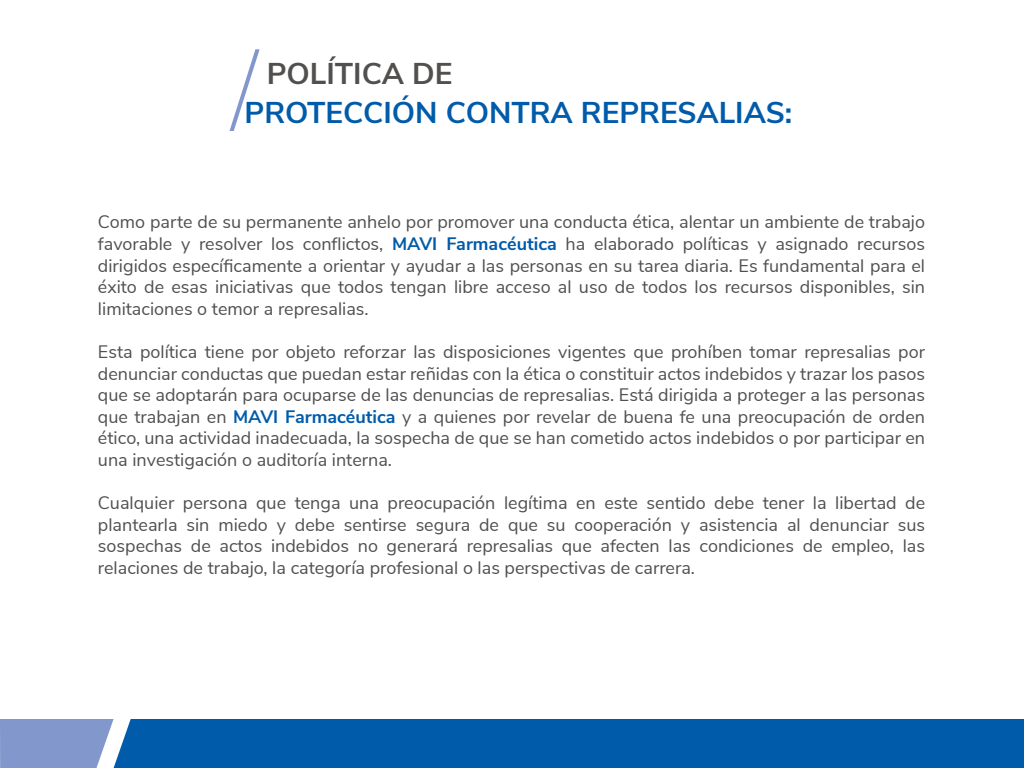
<style>
.page{position:relative;width:1024px;height:768px;background:#fff}
.page>*{position:absolute;margin:0;border:0;box-sizing:border-box;transform-origin:0 0}
.t1{font:700 30px "Nunito Sans";color:#005baa}
.t2{font:700 30px "Nunito Sans";color:#51504f}
.t3{font:18px/21.6px "Nunito Sans";color:#51504f;text-align:justify}
.s1{font-weight:700;color:#005baa}
</style>
<div class="page">
<div style="left:114px;top:719px;width:910px;height:49px;background:#005baa"></div>
<svg style="left:0;top:719px;width:114px;height:49px;background:#8ba0d0"></svg>
<svg style="left:230px;top:49px;width:30px;height:82px"></svg>
<h1 class="t2" style="left:267px;top:52px;width:187px">POLÍTICA DE</h1>
<h1 class="t1" style="left:245px;top:90px;width:549px">PROTECCIÓN CONTRA REPRESALIAS:</h1>
<p class="t3" style="left:98px;top:210px;width:829px">Como parte de su permanente anhelo por promover una conducta ética, alentar un ambiente de trabajo favorable y resolver los conflictos, <span class="s1">MAVI Farmacéutica</span> ha elaborado políticas y asignado recursos dirigidos específicamente a orientar y ayudar a las personas en su tarea diaria. Es fundamental para el éxito de esas iniciativas que todos tengan libre acceso al uso de todos los recursos disponibles, sin limitaciones o temor a represalias.</p>
<p class="t3" style="left:98px;top:340px;width:829px">Esta política tiene por objeto reforzar las disposiciones vigentes que prohíben tomar represalias por denunciar conductas que puedan estar reñidas con la ética o constituir actos indebidos y trazar los pasos que se adoptarán para ocuparse de las denuncias de represalias. Está dirigida a proteger a las personas que trabajan en <span class="s1">MAVI Farmacéutica</span> y a quienes por revelar de buena fe una preocupación de orden ético, una actividad inadecuada, la sospecha de que se han cometido actos indebidos o por participar en una investigación o auditoría interna.</p>
<p class="t3" style="left:98px;top:491px;width:829px">Cualquier persona que tenga una preocupación legítima en este sentido debe tener la libertad de plantearla sin miedo y debe sentirse segura de que su cooperación y asistencia al denunciar sus sospechas de actos indebidos no generará represalias que afecten las condiciones de empleo, las relaciones de trabajo, la categoría profesional o las perspectivas de carrera.</p>
</div>
